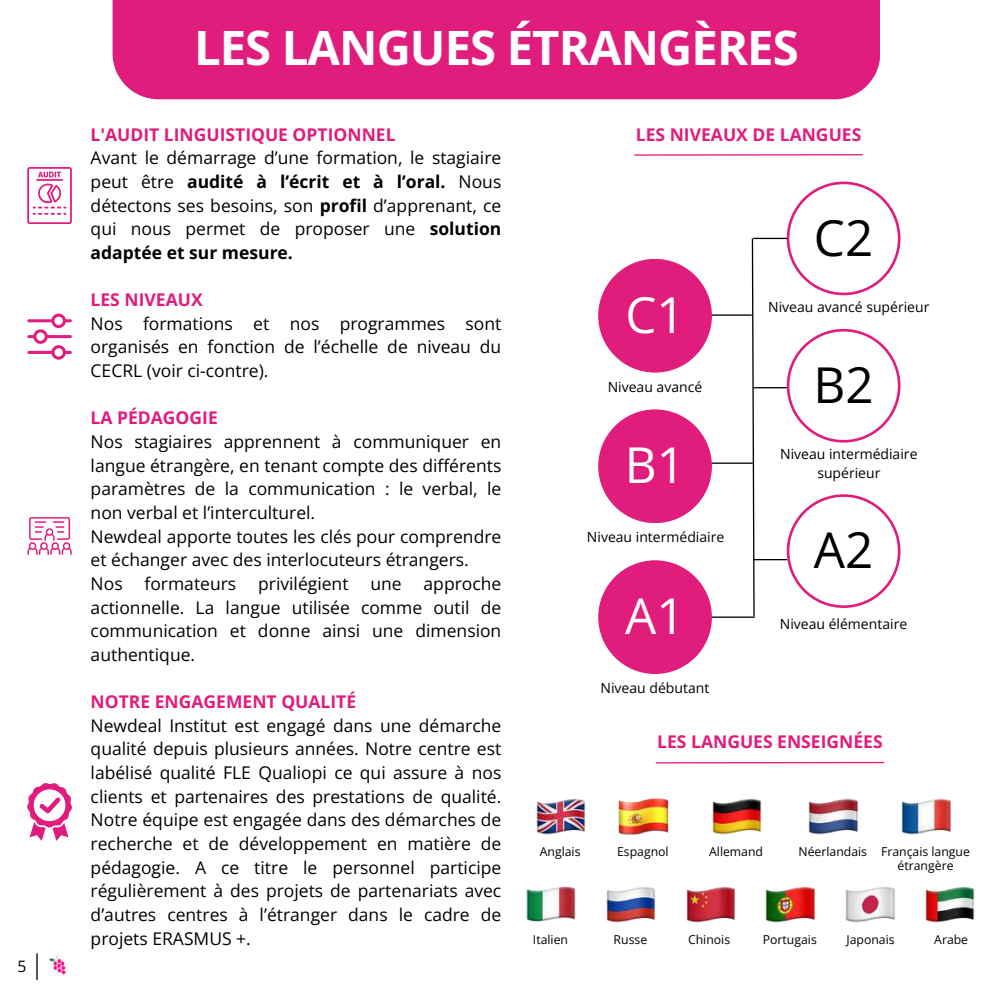
<style>
.page{position:relative;width:993px;height:993px;background:#fff}
.page>*{position:absolute;margin:0;border:0;box-sizing:border-box;transform-origin:0 0}
.t1{font:49.35px "Open Sans";color:#000}
.t2{font:49.35px "Open Sans";color:#fff}
.t3{font:700 47.25px "Open Sans";letter-spacing:-.02em;color:#fff}
.t4{font:17.5px/23.6px "Open Sans";color:#000;text-align:justify}
.t5{font:700 17.5px "Open Sans";color:#e01c7d}
.t6{font:15.75px "Open Sans";color:#000}
.t7{font:14px/18.7px "Open Sans";color:#000;text-align:center}
.t8{font:12.25px/14.3px "Open Sans";color:#000}
.s1{font-weight:700}
</style>
<div class="page">
<div style="left:112px;top:0;width:767px;height:99px;background:#e01c7d"></div>
<svg style="left:27px;top:167px;width:45px;height:56px"></svg>
<svg style="left:27px;top:313px;width:45px;height:46px"></svg>
<svg style="left:27px;top:783px;width:45px;height:57px"></svg>
<svg style="left:27px;top:517px;width:45px;height:38px"></svg>
<img style="left:536px;top:798px;width:50px;height:37px">
<img style="left:618px;top:798px;width:51px;height:37px">
<img style="left:712px;top:798px;width:50px;height:37px">
<img style="left:808px;top:798px;width:51px;height:37px">
<img style="left:901px;top:798px;width:50px;height:37px">
<img style="left:526px;top:886px;width:50px;height:36px">
<img style="left:606px;top:887px;width:50px;height:36px">
<img style="left:686px;top:886px;width:50px;height:37px">
<img style="left:765px;top:886px;width:51px;height:37px">
<img style="left:845px;top:887px;width:50px;height:36px">
<img style="left:925px;top:886px;width:50px;height:37px">
<hr style="left:634px;top:154px;width:228px;height:2px;background:#e01c7d">
<hr style="left:655px;top:761px;width:229px;height:2px;background:#e01c7d">
<hr style="left:36px;top:953px;width:2px;height:26px;background:#000">
<img style="left:48px;top:952px;width:20px;height:22px">
<svg style="left:786px;top:181px;width:114px;height:114px"></svg>
<svg style="left:786px;top:329px;width:114px;height:113px"></svg>
<svg style="left:786px;top:494px;width:114px;height:114px"></svg>
<div style="left:598px;top:560px;width:113px;height:114px;background:#e01c7d;border-radius:50%"></div>
<hr style="left:708px;top:314px;width:43px;height:2px;background:#000">
<div style="left:598px;top:259px;width:113px;height:113px;background:#e01c7d;border-radius:50%"></div>
<hr style="left:710px;top:462px;width:42px;height:1px;background:#000">
<div style="left:598px;top:409px;width:113px;height:114px;background:#e01c7d;border-radius:50%"></div>
<svg style="left:751px;top:237px;width:4px;height:380px"></svg>
<hr style="left:752px;top:387px;width:34px;height:1px;background:#000">
<hr style="left:711px;top:616px;width:43px;height:1px;background:#000">
<hr style="left:753px;top:559px;width:34px;height:1px;background:#000">
<hr style="left:753px;top:238px;width:34px;height:1px;background:#000">
<p class="t6" style="left:17px;top:954px;width:10px">5</p>
<h2 class="t3" style="left:194px;top:14px;width:606px">LES LANGUES ÉTRANGÈRES</h2>
<p class="t5" style="left:91px;top:122px;width:306px">L'AUDIT LINGUISTIQUE OPTIONNEL</p>
<p class="t4" style="left:91px;top:146px;width:412px">Avant le démarrage d’une formation, le stagiaire peut être <span class="s1">audité à l’écrit et à l’oral.</span> Nous détectons ses besoins, son <span class="s1">profil</span> d’apprenant, ce qui nous permet de proposer une <span class="s1">solution adaptée et sur mesure.</span></p>
<p class="t5" style="left:91px;top:287px;width:113px">LES NIVEAUX</p>
<p class="t4" style="left:91px;top:311px;width:412px">Nos formations et nos programmes sont organisés en fonction de l’échelle de niveau du CECRL (voir ci-contre).</p>
<p class="t5" style="left:91px;top:405px;width:129px">LA PÉDAGOGIE</p>
<p class="t4" style="left:91px;top:429px;width:412px;text-align:left">Nos stagiaires apprennent à communiquer en langue étrangère, en tenant compte des différents paramètres de la communication : le verbal, le non verbal et l’interculturel.<br>Newdeal apporte toutes les clés pour comprendre et échanger avec des interlocuteurs étrangers.<br>Nos formateurs privilégient une approche actionnelle. La langue utilisée comme outil de communication et donne ainsi une dimension authentique.</p>
<p class="t5" style="left:91px;top:689px;width:267px">NOTRE ENGAGEMENT QUALITÉ</p>
<p class="t4" style="left:91px;top:713px;width:412px">Newdeal Institut est engagé dans une démarche qualité depuis plusieurs années. Notre centre est labélisé qualité FLE Qualiopi ce qui assure à nos clients et partenaires des prestations de qualité.<br>Notre équipe est engagée dans des démarches de recherche et de développement en matière de pédagogie. A ce titre le personnel participe régulièrement à des projets de partenariats avec d’autres centres à l’étranger dans le cadre de projets ERASMUS +.</p>
<p class="t5" style="left:635px;top:122px;width:227px">LES NIVEAUX DE LANGUES</p>
<h1 class="t2" style="left:625px;top:280px;width:61px">C1</h1>
<p class="t7" style="left:607px;top:377px;width:96px">Niveau avancé</p>
<h1 class="t2" style="left:624px;top:430px;width:62px">B1</h1>
<p class="t7" style="left:587px;top:527px;width:139px">Niveau intermédiaire</p>
<h1 class="t2" style="left:625px;top:581px;width:61px">A1</h1>
<p class="t7" style="left:600px;top:678px;width:110px">Niveau débutant</p>
<h1 class="t1" style="left:813px;top:203px;width:61px">C2</h1>
<p class="t7" style="left:768px;top:297px;width:163px">Niveau avancé supérieur</p>
<h1 class="t1" style="left:813px;top:350px;width:62px">B2</h1>
<p class="t7" style="left:780px;top:444px;width:139px">Niveau intermédiaire supérieur</p>
<h1 class="t1" style="left:813px;top:515px;width:61px">A2</h1>
<p class="t7" style="left:779px;top:614px;width:129px">Niveau élémentaire</p>
<p class="t5" style="left:657px;top:729px;width:227px">LES LANGUES ENSEIGNÉES</p>
<p class="t8" style="left:539px;top:843px;width:42px">Anglais</p>
<p class="t8" style="left:617px;top:843px;width:53px">Espagnol</p>
<p class="t8" style="left:709px;top:843px;width:55px">Allemand</p>
<p class="t8" style="left:897px;top:844px;width:74px;text-indent:-99px">Néerlandais Français langue étrangère</p>
<p class="t8" style="left:533px;top:931px;width:37px">Italien</p>
<p class="t8" style="left:613px;top:931px;width:35px">Russe</p>
<p class="t8" style="left:688px;top:931px;width:44px">Chinois</p>
<p class="t8" style="left:762px;top:931px;width:55px">Portugais</p>
<p class="t8" style="left:846px;top:931px;width:50px">Japonais</p>
<p class="t8" style="left:934px;top:931px;width:35px">Arabe</p>
</div>
